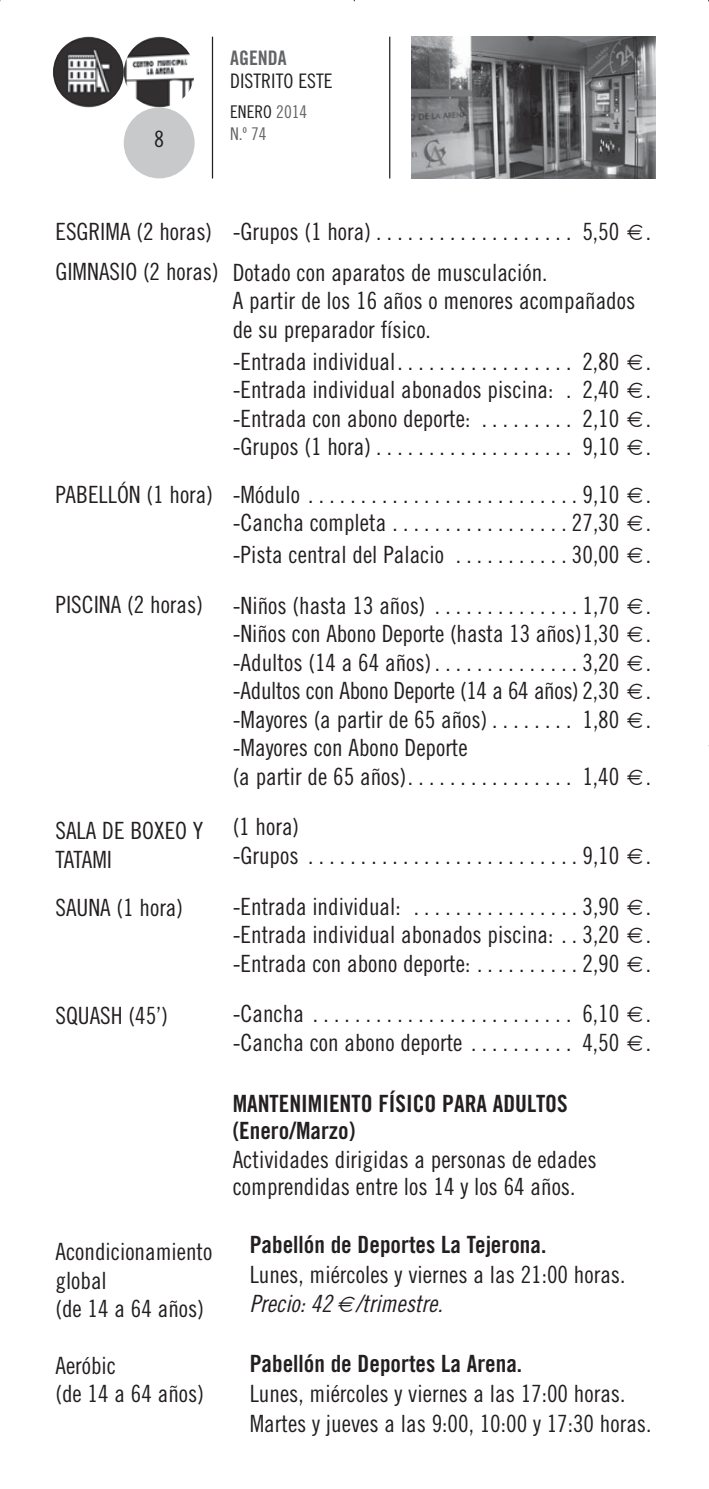
<style>
.page{position:relative;width:709px;height:1489px;background:#fff}
.page>*{position:absolute;margin:0;border:0;box-sizing:border-box;transform-origin:0 0}
.t1{font:23.75px/28.5px "Trade Gothic Cond Eighteen";color:#231f20}
.t2{font:23.75px/26.2px "Trade Gothic Bold Cond Twenty";color:#231f20}
.t3{font:22.5px "Trade Gothic Cond Eighteen";color:#231f20}
.t4{font:20px "Trade Gothic Cond Eighteen";color:#231f20}
.t5{font:20px "Trade Gothic Bold Cond Twenty";color:#636466}
.t6{font:17.5px/22.5px "Trade Gothic Cond Eighteen";color:#636466}
.s1{color:#231f20}
.s2{font-family:"Textile"}
.s3{font-style:italic}
.s4{font-family:"Textile";font-style:italic}
</style>
<div class="page">
<img style="left:411px;top:37px;width:244px;height:141px">
<hr style="left:212px;top:37px;width:1px;height:141px;background:#231f20">
<hr style="left:389px;top:37px;width:1px;height:141px;background:#231f20">
<div style="left:124px;top:107px;width:71px;height:71px;background:#c7c9cb;border-radius:50%"></div>
<img style="left:124px;top:37px;width:71px;height:70px;border-radius:50%">
<img style="left:53px;top:37px;width:71px;height:70px;border-radius:50%">
<p class="t3" style="left:154px;top:131px;width:11px">8</p>
<p class="t5" style="left:230px;top:51px;width:58px">AGENDA</p>
<p class="t4" style="left:230px;top:73px;width:104px">DISTRITO ESTE</p>
<p class="t6" style="left:230px;top:102px;width:79px"><span class="s1">ENERO</span> 2014<br>N.º 74</p>
<p class="t1" style="left:55px;top:213px;width:165px;line-height:40.2px">ESGRIMA (2 horas)<br>GIMNASIO (2 horas)</p>
<p class="t1" style="left:55px;top:481px;width:159px">PABELLÓN (1 hora)</p>
<p class="t1" style="left:55px;top:592px;width:149px">PISCINA (2 horas)</p>
<p class="t1" style="left:55px;top:818px;width:149px">SALA DE BOXEO Y<br>TATAMI</p>
<p class="t1" style="left:55px;top:895px;width:129px">SAUNA (1 hora)</p>
<p class="t1" style="left:55px;top:1002px;width:114px">SQUASH (45’)</p>
<p class="t1" style="left:55px;top:1239px;width:158px">Acondicionamiento global<br>(de 14 a 64 años)</p>
<p class="t1" style="left:55px;top:1352px;width:150px">Aeróbic<br>(de 14 a 64 años)</p>
<p class="t1" style="left:233px;top:213px;width:420px;line-height:40.5px">-Grupos (1 hora) . . . . . . . . . . . . . . . . . . . 5,50 <span class="s2">€</span>.<br>Dotado con aparatos de musculación.</p>
<p class="t1" style="left:233px;top:288px;width:404px">A partir de los 16 años o menores acompañados de su preparador físico.</p>
<p class="t1" style="left:233px;top:349px;width:420px;text-align:justify">-Entrada individual. . . . . . . . . . . . . . . . . 2,80 <span class="s2">€</span>. -Entrada individual abonados piscina: . 2,40 <span class="s2">€</span>. -Entrada con abono deporte: . . . . . . . . . 2,10 <span class="s2">€</span>. -Grupos (1 hora) . . . . . . . . . . . . . . . . . . . 9,10 <span class="s2">€</span>.</p>
<p class="t1" style="left:233px;top:481px;width:420px">-Módulo . . . . . . . . . . . . . . . . . . . . . . . . . . 9,10 <span class="s2">€</span>. -Cancha completa . . . . . . . . . . . . . . . . . 27,30 <span class="s2">€</span>.</p>
<p class="t1" style="left:233px;top:531px;width:420px;line-height:50.5px">-Pista central del Palacio . . . . . . . . . . . 30,00 <span class="s2">€</span>. -Niños (hasta 13 años) . . . . . . . . . . . . . . 1,70 <span class="s2">€</span>.</p>
<p class="t1" style="left:233px;top:621px;width:420px">-Niños con Abono Deporte (hasta 13 años)1,30 <span class="s2">€</span>. -Adultos (14 a 64 años) . . . . . . . . . . . . . . 3,20 <span class="s2">€</span>. -Adultos con Abono Deporte (14 a 64 años) 2,30 <span class="s2">€</span>. -Mayores (a partir de 65 años) . . . . . . . . 1,80 <span class="s2">€</span>. -Mayores con Abono Deporte<br>(a partir de 65 años). . . . . . . . . . . . . . . . 1,40 <span class="s2">€</span>.</p>
<p class="t1" style="left:233px;top:814px;width:420px">(1 hora)<br>-Grupos . . . . . . . . . . . . . . . . . . . . . . . . . . 9,10 <span class="s2">€</span>.</p>
<p class="t1" style="left:233px;top:893px;width:420px;text-align:justify">-Entrada individual: . . . . . . . . . . . . . . . . 3,90 <span class="s2">€</span>. -Entrada individual abonados piscina: . . 3,20 <span class="s2">€</span>. -Entrada con abono deporte: . . . . . . . . . . 2,90 <span class="s2">€</span>.</p>
<p class="t1" style="left:233px;top:1001px;width:420px">-Cancha . . . . . . . . . . . . . . . . . . . . . . . . . 6,10 <span class="s2">€</span>. -Cancha con abono deporte . . . . . . . . . . 4,50 <span class="s2">€</span>.</p>
<p class="t2" style="left:233px;top:1092px;width:336px">MANTENIMIENTO FÍSICO PARA ADULTOS (Enero/Marzo)</p>
<p class="t1" style="left:233px;top:1148px;width:365px;line-height:26.2px">Actividades dirigidas a personas de edades comprendidas entre los 14 y los 64 años.</p>
<p class="t2" style="left:250px;top:1232px;width:298px">Pabellón de Deportes La Tejerona.</p>
<p class="t1" style="left:250px;top:1260px;width:377px;line-height:29.8px">Lunes, miércoles y viernes a las 21:00 horas.<br><span class="s3">Precio:42</span> <span class="s4">€</span> <span class="s3">/trimestre.</span></p>
<p class="t2" style="left:250px;top:1352px;width:274px">Pabellón de Deportes La Arena.</p>
<p class="t1" style="left:250px;top:1380px;width:403px;line-height:29.8px">Lunes, miércoles y viernes a las 17:00 horas.<br>Martes y jueves a las 9:00, 10:00 y 17:30 horas.</p>
</div>
